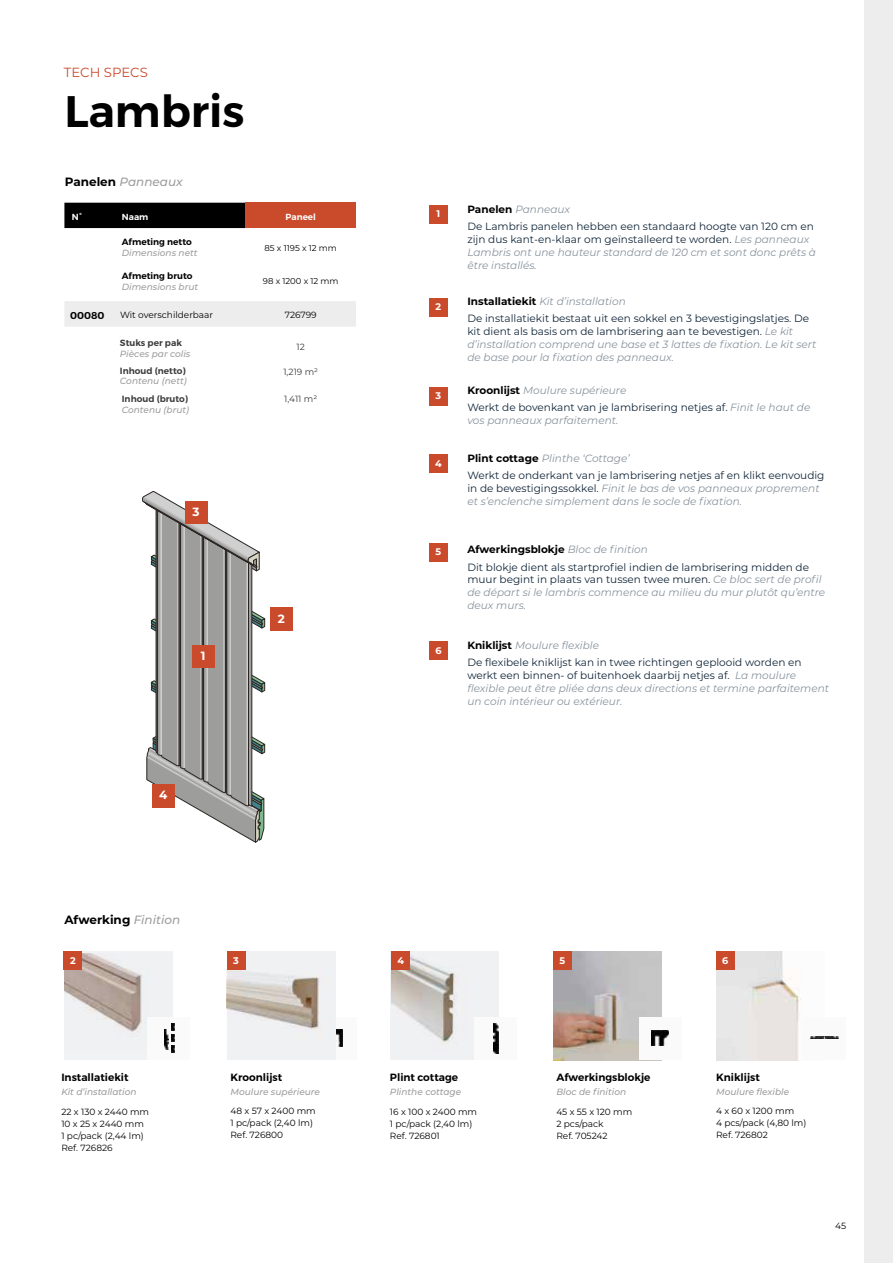
<style>
.page{position:relative;width:893px;height:1263px;background:#fff}
.page>*{position:absolute;margin:0;border:0;box-sizing:border-box;transform-origin:0 0}
.t1{font:600 44.1px "Montserrat";color:#000}
.t2{font:13.2px "Montserrat";letter-spacing:-.005em;color:#ca4a2c}
.t3{font:700 12px "Montserrat";color:#000}
.t4{font:italic 500 12px "Montserrat";color:#9d9d9c}
.t5{font:700 12px "Montserrat";color:#fff}
.t6{font:10.5px/12.8px "Montserrat";color:#102538}
.t7{font:italic 10.5px "Montserrat";color:#87929c}
.t8{font:600 10.5px "Montserrat";color:#000}
.t9{font:700 10.5px "Montserrat";color:#000}
.t10{font:600 10.05px "Montserrat";color:#000}
.t11{font:700 9.6px "Montserrat";color:#fff}
.t12{font:9px/12px "Montserrat";color:#000}
.t13{font:italic 500 9px "Montserrat";color:#9d9d9c}
.t14{font:italic 500 9px "Montserrat";color:#9e9e9e}
.t15{font:600 9px "Montserrat";color:#3c3c3c}
.t16{font:600 9px "Montserrat";color:#000}
.t17{font:9px "Montserrat";color:#3c3c3c}
.t18{font:600 8.85px "Montserrat";color:#fff}
.t19{font:8.55px "Montserrat";color:#000}
.s1{font-weight:700;font-style:normal;color:#000}
.s2{font-style:italic;color:#87929c}
.s3{font-weight:400;font-style:italic;color:#87929c}
.s4{font-weight:500;font-style:italic;color:#9d9d9c}
</style>
<div class="page">
<div style="left:864px;top:0;width:29px;height:1263px;background:#ededed"></div>
<div style="left:64px;top:203px;width:182px;height:25px;background:#000"></div>
<div style="left:246px;top:203px;width:110px;height:25px;background:#ca4a2c"></div>
<div style="left:64px;top:301px;width:292px;height:26px;background:#ededed"></div>
<svg style="left:142px;top:491px;width:123px;height:352px"></svg>
<div style="left:192px;top:645px;width:22px;height:23px;background:#ca4a2c"></div>
<div style="left:270px;top:607px;width:23px;height:23px;background:#ca4a2c"></div>
<div style="left:185px;top:501px;width:22px;height:23px;background:#ca4a2c"></div>
<div style="left:152px;top:784px;width:23px;height:23px;background:#ca4a2c"></div>
<div style="left:429px;top:205px;width:19px;height:18px;background:#ca4a2c"></div>
<div style="left:429px;top:298px;width:19px;height:18px;background:#ca4a2c"></div>
<div style="left:429px;top:387px;width:19px;height:19px;background:#ca4a2c"></div>
<div style="left:429px;top:454px;width:19px;height:19px;background:#ca4a2c"></div>
<div style="left:429px;top:543px;width:19px;height:18px;background:#ca4a2c"></div>
<div style="left:429px;top:641px;width:19px;height:19px;background:#ca4a2c"></div>
<div style="left:314px;top:1017px;width:43px;height:43px;background:#fafafa"></div>
<img style="left:336px;top:1029px;width:7px;height:17px">
<div style="left:64px;top:951px;width:109px;height:109px;background:#f1f2f4"></div>
<img style="left:716px;top:951px;width:85px;height:109px">
<img style="left:64px;top:953px;width:78px;height:79px">
<img style="left:227px;top:951px;width:109px;height:109px">
<img style="left:391px;top:951px;width:108px;height:109px">
<img style="left:553px;top:951px;width:109px;height:109px">
<div style="left:147px;top:1017px;width:43px;height:43px;background:#fafafa"></div>
<img style="left:165px;top:1030px;width:3px;height:20px">
<svg style="left:171px;top:1023px;width:4px;height:30px"></svg>
<div style="left:474px;top:1017px;width:43px;height:43px;background:#fafafa"></div>
<img style="left:493px;top:1023px;width:5px;height:30px">
<div style="left:639px;top:1017px;width:43px;height:43px;background:#fafafa"></div>
<img style="left:651px;top:1030px;width:18px;height:15px">
<div style="left:803px;top:1017px;width:43px;height:43px;background:#fafafa"></div>
<img style="left:811px;top:1036px;width:28px;height:2px">
<div style="left:64px;top:951px;width:18px;height:19px;background:#ca4a2c"></div>
<div style="left:227px;top:951px;width:18px;height:19px;background:#ca4a2c"></div>
<div style="left:391px;top:951px;width:19px;height:19px;background:#ca4a2c"></div>
<div style="left:553px;top:951px;width:18px;height:19px;background:#ca4a2c"></div>
<div style="left:716px;top:951px;width:18px;height:19px;background:#ca4a2c"></div>
<p class="t2" style="left:64px;top:63px;width:86px">TECH SPECS</p>
<h1 class="t1" style="left:64px;top:84px;width:182px">Lambris</h1>
<p class="t4" style="left:65px;top:173px;width:120px"><span class="s1">Panelen</span> Panneaux</p>
<p class="t18" style="left:72px;top:211px;width:12px">N°</p>
<p class="t18" style="left:122px;top:211px;width:28px">Naam</p>
<p class="t18" style="left:286px;top:211px;width:32px">Paneel</p>
<p class="t16" style="left:122px;top:237px;width:72px">Afmeting netto</p>
<p class="t14" style="left:122px;top:247px;width:77px">Dimensions nett</p>
<p class="t19" style="left:265px;top:242px;width:74px">85 x 1195 x 12 mm</p>
<p class="t16" style="left:122px;top:270px;width:72px">Afmeting bruto</p>
<p class="t14" style="left:122px;top:280px;width:78px">Dimensions brut</p>
<p class="t19" style="left:263px;top:275px;width:77px">98 x 1200 x 12 mm</p>
<p class="t10" style="left:70px;top:309px;width:36px">00080</p>
<p class="t12" style="left:120px;top:309px;width:95px">Wit overschilderbaar</p>
<p class="t12" style="left:285px;top:309px;width:33px">726799</p>
<p class="t15" style="left:120px;top:338px;width:64px">Stuks per pak</p>
<p class="t14" style="left:120px;top:348px;width:72px">Pièces par colis</p>
<p class="t17" style="left:297px;top:341px;width:10px">12</p>
<p class="t15" style="left:120px;top:365px;width:67px">Inhoud (netto)</p>
<p class="t14" style="left:120px;top:375px;width:68px">Contenu (nett)</p>
<p class="t15" style="left:122px;top:394px;width:68px">Inhoud (bruto)</p>
<p class="t14" style="left:122px;top:404px;width:69px">Contenu (brut)</p>
<p class="t5" style="left:192px;top:503px;width:9px">3</p>
<p class="t5" style="left:201px;top:647px;width:6px">1</p>
<p class="t5" style="left:159px;top:786px;width:10px">4</p>
<p class="t17" style="left:283px;top:366px;width:36px">1,219 m²</p>
<p class="t17" style="left:284px;top:393px;width:34px">1,411 m²</p>
<p class="t5" style="left:278px;top:610px;width:9px">2</p>
<p class="t11" style="left:437px;top:207px;width:5px">1</p>
<p class="t11" style="left:436px;top:300px;width:7px">2</p>
<p class="t11" style="left:436px;top:389px;width:7px">3</p>
<p class="t11" style="left:435px;top:456px;width:8px">4</p>
<p class="t11" style="left:436px;top:545px;width:7px">5</p>
<p class="t11" style="left:435px;top:643px;width:8px">6</p>
<p class="t7" style="left:467px;top:202px;width:104px"><span class="s1">Panelen</span> Panneaux</p>
<p class="t6" style="left:467px;top:220px;width:350px">De Lambris panelen hebben een standaard hoogte van 120 cm en zijn dus kant-en-klaar om geïnstalleerd te worden. <span class="s2">Les panneaux Lambris ont une hauteur standard de 120 cm et sont donc prêts à être installés.</span></p>
<p class="t7" style="left:467px;top:294px;width:160px"><span class="s1">Installatiekit</span> Kit d’installation</p>
<p class="t6" style="left:467px;top:312px;width:351px">De installatiekit bestaat uit een sokkel en 3 bevestigingslatjes. De kit dient als basis om de lambrisering aan te bevestigen. <span class="s2">Le kit d’installation comprend une base et 3 lattes de fixation. Le kit sert de base pour la fixation des panneaux.</span></p>
<p class="t7" style="left:467px;top:383px;width:160px"><span class="s1">Kroonlijst</span> Moulure supérieure</p>
<p class="t6" style="left:467px;top:401px;width:344px">Werkt de bovenkant van je lambrisering netjes af. <span class="s2">Finit le haut de vos panneaux parfaitement.</span></p>
<p class="t7" style="left:467px;top:451px;width:164px"><span class="s1">Plint cottage</span> Plinthe ‘Cottage’</p>
<p class="t6" style="left:467px;top:468px;width:359px">Werkt de onderkant van je lambrisering netjes af en klikt eenvoudig in de bevestigingssokkel. <span class="s2">Finit le bas de vos panneaux proprement et s’enclenche simplement dans le socle de fixation.</span></p>
<p class="t9" style="left:467px;top:542px;width:182px">Afwerkingsblokje <span class="s3">Bloc de finition</span></p>
<p class="t6" style="left:467px;top:560px;width:359px">Dit blokje dient als startprofiel indien de lambrisering midden de muur begint in plaats van tussen twee muren. <span class="s2">Ce bloc sert de profil de départ si le lambris commence au milieu du mur plutôt qu’entre deux murs.</span></p>
<p class="t7" style="left:467px;top:638px;width:133px"><span class="s1">Kniklijst</span> Moulure flexible</p>
<p class="t6" style="left:467px;top:656px;width:363px">De flexibele kniklijst kan in twee richtingen geplooid worden en werkt een binnen- of buitenhoek daarbij netjes af. <span class="s2">La moulure flexible peut être pliée dans deux directions et termine parfaitement un coin intérieur ou extérieur.</span></p>
<p class="t3" style="left:64px;top:911px;width:117px">Afwerking <span class="s4">Finition</span></p>
<p class="t11" style="left:70px;top:953px;width:7px">2</p>
<p class="t11" style="left:233px;top:953px;width:7px">3</p>
<p class="t11" style="left:397px;top:953px;width:8px">4</p>
<p class="t11" style="left:559px;top:953px;width:7px">5</p>
<p class="t11" style="left:722px;top:953px;width:8px">6</p>
<p class="t8" style="left:61px;top:1071px;width:69px">Installatiekit</p>
<p class="t13" style="left:61px;top:1085px;width:77px">Kit d’installation</p>
<p class="t8" style="left:230px;top:1071px;width:53px">Kroonlijst</p>
<p class="t13" style="left:230px;top:1085px;width:91px">Moulure supérieure</p>
<p class="t8" style="left:390px;top:1071px;width:70px">Plint cottage</p>
<p class="t13" style="left:390px;top:1085px;width:73px">Plinthe cottage</p>
<p class="t8" style="left:556px;top:1071px;width:96px">Afwerkingsblokje</p>
<p class="t13" style="left:556px;top:1085px;width:71px">Bloc de finition</p>
<p class="t8" style="left:716px;top:1071px;width:45px">Kniklijst</p>
<p class="t13" style="left:716px;top:1086px;width:75px">Moulure flexible</p>
<p class="t12" style="left:230px;top:1104px;width:87px">48 x 57 x 2400 mm<br>1 pc/pack (2,40 lm)<br>Ref. 726800</p>
<p class="t12" style="left:716px;top:1104px;width:92px">4 x 60 x 1200 mm<br>4 pcs/pack (4,80 lm)<br>Ref. 726802</p>
<p class="t12" style="left:390px;top:1105px;width:89px">16 x 100 x 2400 mm<br>1 pc/pack (2,40 lm)<br>Ref. 726801</p>
<p class="t12" style="left:61px;top:1105px;width:89px">22 x 130 x 2440 mm<br>10 x 25 x 2440 mm<br>1 pc/pack (2,44 lm)<br>Ref. 726826</p>
<p class="t12" style="left:556px;top:1105px;width:77px">45 x 55 x 120 mm<br>2 pcs/pack<br>Ref. 705242</p>
<p class="t12" style="left:835px;top:1219px;width:13px">45</p>
</div>
